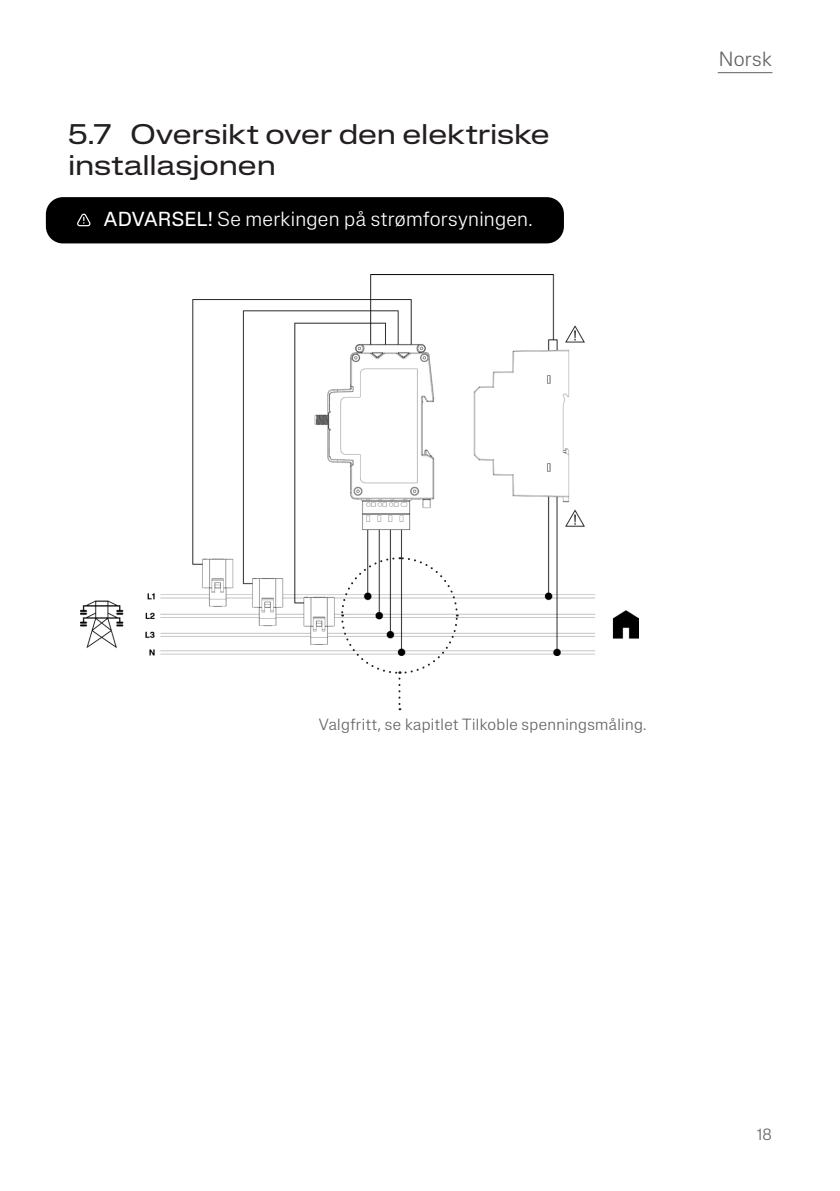
<style>
.page{position:relative;width:840px;height:1191px;background:#fff}
.page>*{position:absolute;margin:0;border:0;box-sizing:border-box;transform-origin:0 0}
.t1{font:expanded 28px/30.8px "Lateral";letter-spacing:-.005em;color:#231f20}
.Warning_primary{font:300 20.2px "Lateral Standard";letter-spacing:.015em;color:#fff}
.t2{font:300 20.2px "Lateral Standard";letter-spacing:.015em;color:#636366}
.Foot_note_8_11{font:300 16px "Lateral Standard";letter-spacing:.025em;color:#636366}
.s1{font-weight:400;font-size:20px}
</style>
<div class="page">
<hr style="left:717px;top:72px;width:55px;height:1px;background:#636366">
<div style="left:46px;top:197px;width:517px;height:46px;background:#000;border-radius:17px"></div>
<svg style="left:77px;top:213px;width:13px;height:14px"></svg>
<img style="left:81px;top:274px;width:556px;height:381px">
<svg style="left:340px;top:556px;width:118px;height:154px"></svg>
<p class="t1" style="left:68px;top:119px;width:483px">5.7 Oversikt over den elektriske installasjonen</p>
<p class="Warning_primary" style="left:104px;top:208px;width:430px"><span class="s1">ADVARSEL!</span> Se merkingen på strømforsyningen.</p>
<p class="t2" style="left:718px;top:48px;width:54px">Norsk</p>
<p class="Foot_note_8_11" style="left:318px;top:716px;width:329px">Valgfritt, se kapitlet Tilkoble spenningsmåling.</p>
<p class="Foot_note_8_11" style="left:756px;top:1125px;width:16px">18</p>
</div>
